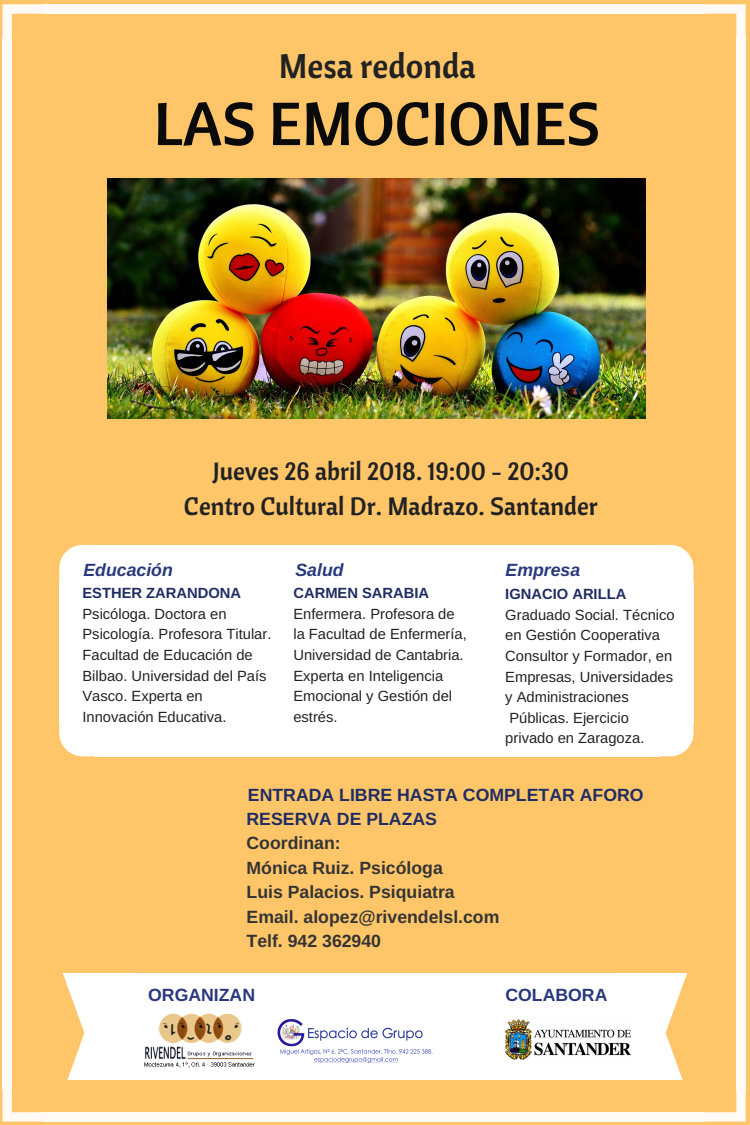
<style>
.page{position:relative;width:750px;height:1125px;background:#ffc669}
.page>*{position:absolute;margin:0;border:0;box-sizing:border-box;transform-origin:0 0}
.t1{font:60.38px "Cantora One";color:#0a0a0a}
.t2{font:33.88px "Cantora One";color:#222}
.t3{font:25px/34.8px "Cantora One";color:#222;text-align:center}
.t4{font:700 17.62px/24.4px "Arimo";color:#343434}
.t5{font:700 17.62px/24.4px "Arimo";color:#202d63}
.t6{font:italic 700 17.62px "Arimo";color:#28387d}
.t7{font:700 17.62px "Arimo";color:#28387d}
.t8{font:14.75px/20.6px "Arimo";color:#222}
.t9{font:700 14.75px "Arimo";color:#202d63}
</style>
<div class="page">
<svg style="left:2px;top:4px;width:40px;height:32px"></svg>
<div style="left:2px;top:36px;width:10px;height:1055px;background:#fffaf5"></div>
<svg style="left:2px;top:1091px;width:40px;height:31px"></svg>
<div style="left:42px;top:1112px;width:662px;height:10px;background:#fffaf5"></div>
<svg style="left:704px;top:1091px;width:42px;height:31px"></svg>
<div style="left:736px;top:36px;width:10px;height:1055px;background:#fffaf5"></div>
<div style="left:42px;top:4px;width:662px;height:10px;background:#fffaf5"></div>
<svg style="left:704px;top:4px;width:42px;height:32px"></svg>
<div style="left:140px;top:973px;width:470px;height:106px;background:#fff"></div>
<svg style="left:610px;top:973px;width:77px;height:106px"></svg>
<svg style="left:63px;top:973px;width:77px;height:106px"></svg>
<svg style="left:659px;top:545px;width:35px;height:37px"></svg>
<div style="left:658px;top:582px;width:36px;height:142px;background:#fff"></div>
<div style="left:94px;top:582px;width:565px;height:142px;background:#fff"></div>
<div style="left:94px;top:545px;width:565px;height:38px;background:#fff"></div>
<svg style="left:59px;top:545px;width:35px;height:37px"></svg>
<div style="left:59px;top:582px;width:36px;height:142px;background:#fff"></div>
<div style="left:94px;top:723px;width:565px;height:33px;background:#fff"></div>
<svg style="left:59px;top:724px;width:35px;height:32px"></svg>
<svg style="left:659px;top:724px;width:35px;height:32px"></svg>
<img style="left:505px;top:1019px;width:126px;height:40px">
<img style="left:139px;top:1009px;width:116px;height:63px">
<img style="left:277px;top:1019px;width:155px;height:44px">
<img style="left:108px;top:178px;width:538px;height:240px">
<h2 class="t2" style="left:279px;top:44px;width:198px">Mesa redonda</h2>
<h1 class="t1" style="left:154px;top:85px;width:448px">LAS EMOCIONES</h1>
<h3 class="t3" style="left:184px;top:453px;width:416px">Jueves 26 abril 2018. 19:00 - 20:30<br>Centro Cultural Dr. Madrazo. Santander</h3>
<p class="t6" style="left:83px;top:560px;width:91px">Educación</p>
<p class="t6" style="left:296px;top:560px;width:50px">Salud</p>
<p class="t6" style="left:506px;top:560px;width:76px">Empresa</p>
<p class="t9" style="left:82px;top:585px;width:160px">ESTHER ZARANDONA</p>
<p class="t8" style="left:82px;top:603px;width:191px">Psicóloga. Doctora en<br>Psicología. Profesora Titular.<br>Facultad de Educación de<br>Bilbao. Universidad del País<br>Vasco. Experta en<br>Innovación Educativa.</p>
<p class="t9" style="left:293px;top:585px;width:137px">CARMEN SARABIA</p>
<p class="t8" style="left:293px;top:603px;width:175px">Enfermera. Profesora de la Facultad de Enfermería,<br>Universidad de Cantabria.<br>Experta en Inteligencia<br>Emocional y Gestión del estrés.</p>
<p class="t9" style="left:505px;top:586px;width:123px">IGNACIO ARILLA</p>
<p class="t8" style="left:505px;top:604px;width:171px">Graduado Social. Técnico en Gestión Cooperativa<br>Consultor y Formador, en<br>Empresas, Universidades y Administraciones<br>Públicas. Ejercicio privado en Zaragoza.</p>
<p class="t5" style="left:247px;top:782px;width:399px">ENTRADA LIBRE HASTA COMPLETAR AFORO<br>RESERVA DE PLAZAS</p>
<p class="t4" style="left:247px;top:831px;width:254px">Coordinan:<br>Mónica Ruiz. Psicóloga<br>Luis Palacios. Psiquiatra<br>Email. alopez@rivendelsl.com<br>Telf. 942 362940</p>
<p class="t7" style="left:148px;top:985px;width:108px">ORGANIZAN</p>
<p class="t7" style="left:505px;top:985px;width:104px">COLABORA</p>
</div>
